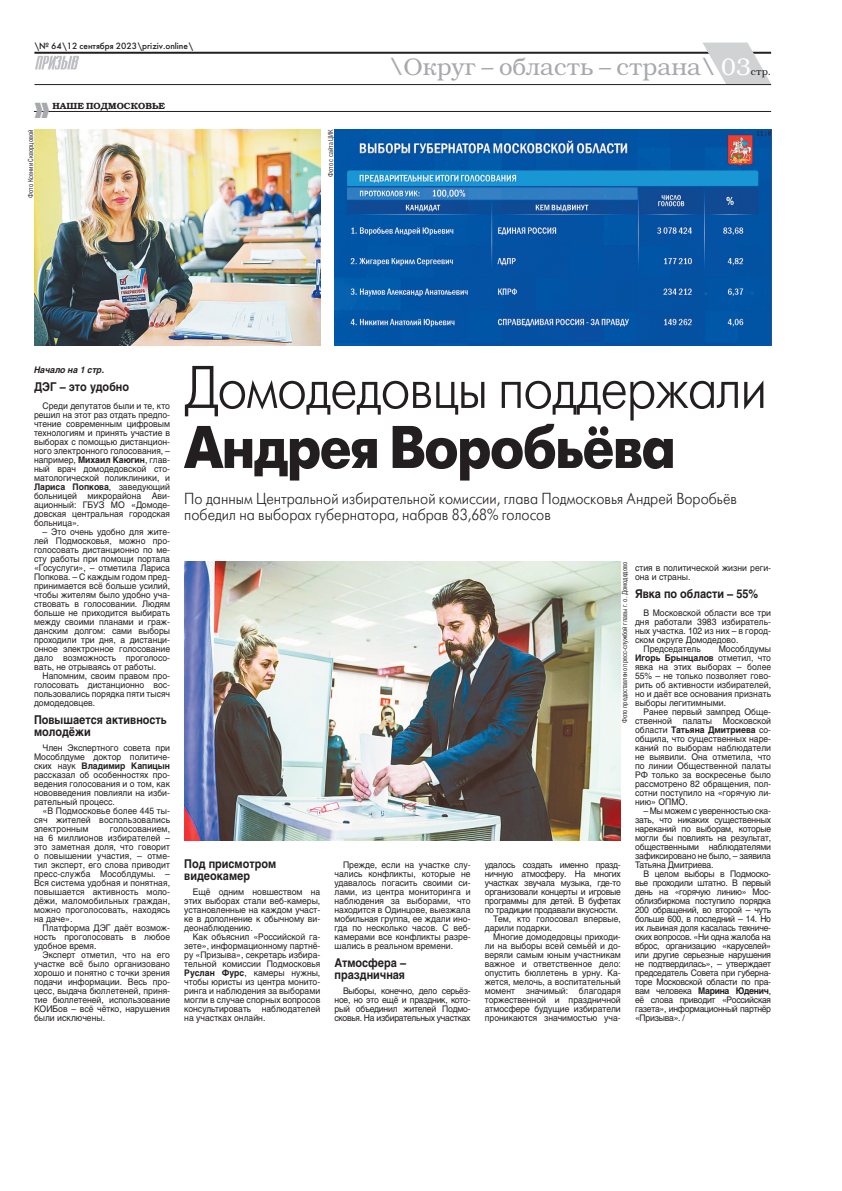
<style>
.page{position:relative;width:842px;height:1191px;background:#fff}
.page>*{position:absolute;margin:0;border:0;box-sizing:border-box;transform-origin:0 0}
.t1{font:300 60px "Futura Futuris";letter-spacing:-.03em;color:#231f20;scale:.9 1}
.t2{font:700 60px "Futura Futuris";letter-spacing:-.03em;color:#231f20;scale:.9 1}
.t3{font:24px "Bookman Light ITC";color:#a8a9ad}
.t4{font:300 16px/16px "Futura Futuris";color:#231f20;scale:.9 1}
.t5{font:700 12px/12px "Helios VM";color:#231f20;scale:.9 1}
.t6{font:10px "Bookman Light ITC";color:#231f20}
.t7{font:9px/9px "Helios VM";color:#231f20;text-align:justify;scale:.95 1}
.t8{font:9px "Helios VM";letter-spacing:-.03em;color:#231f20;scale:.95 1}
.t9{font:9px "Futura Futuris";color:#231f20}
.t10{font:9px "Bookman Demi ITC";letter-spacing:.01em;color:#231f20}
.t11{font:italic 700 9px "Helios VM";color:#231f20;scale:.95 1}
.t12{font:7px "Helios Cond VM";color:#231f20;scale:.95 1}
.s1{color:#fff}
.s2{font-weight:700}
</style>
<div class="page">
<hr style="left:34px;top:52px;width:737px;height:2px;background:#231f20">
<svg style="left:702px;top:43px;width:69px;height:41px"></svg>
<hr style="left:34px;top:84px;width:737px;height:1px;background:#231f20">
<img style="left:35px;top:56px;width:43px;height:13px">
<hr style="left:34px;top:111px;width:737px;height:1px;background:#231f20">
<img style="left:334px;top:130px;width:437px;height:216px">
<img style="left:35px;top:130px;width:285px;height:216px">
<img style="left:185px;top:562px;width:436px;height:279px">
<p class="t9" style="left:34px;top:43px;width:161px">\№ 64\12 сентября 2023\priziv.online\</p>
<p class="t10" style="left:52px;top:102px;width:114px">НАШЕ ПОДМОСКОВЬЕ</p>
<p class="t12" style="left:28px;top:198px;width:73px;rotate:-90deg">Фото Ксении Скворцовой</p>
<p class="t12" style="left:328px;top:177px;width:52px;rotate:-90deg">Фото с сайта ЦИК</p>
<h2 class="t3" style="left:389px;top:57px;width:363px">\Округ – область – страна\ <span class="s1">03</span></h2>
<p class="t6" style="left:751px;top:68px;width:22px">стр.</p>
<p class="t11" style="left:34px;top:366px;width:75px">Начало на 1 стр.</p>
<h3 class="t5" style="left:34px;top:381px;width:107px">ДЭГ – это удобно</h3>
<p class="t7" style="left:34px;top:402px;width:145px;text-indent:9px">Среди депутатов были и те, кто решил на этот раз отдать предпо&shy;чтение современным цифровым технологиям и принять участие в выборах с помощью дистанцион&shy;ного электронного голосования, – например, <span class="s2">Михаил Каюгин</span>, глав&shy;ный врач домодедовской сто&shy;матологической поликлиники, и <span class="s2">Лариса Попкова</span>, заведующий больницей микрорайона Ави&shy;ационный: ГБУЗ МО «Домоде&shy;довская центральная городская больница».</p>
<p class="t7" style="left:34px;top:528px;width:145px;text-indent:9px">– Это очень удобно для жите&shy;лей Подмосковья, можно про&shy;голосовать дистанционно по ме&shy;сту работы при помощи портала «Госуслуги», – отметила Лариса Попкова. – С каждым годом пред&shy;принимается всё больше усилий, чтобы жителям было удобно уча&shy;ствовать в голосовании. Людям больше не приходится выбирать между своими планами и граж&shy;данским долгом: сами выборы проходили три дня, а дистанци&shy;онное электронное голосование дало возможность проголосо&shy;вать, не отрываясь от работы.</p>
<p class="t7" style="left:34px;top:672px;width:145px;text-indent:9px">Напомним, своим правом про&shy;голосовать дистанционно вос&shy;пользовались порядка пяти тысяч домодедовцев.</p>
<h3 class="t5" style="left:34px;top:714px;width:149px">Повышается активность молодёжи</h3>
<p class="t7" style="left:34px;top:744px;width:145px;text-indent:9px">Член Экспертного совета при Мособлдуме доктор политиче&shy;ских наук <span class="s2">Владимир Капицын </span>рассказал об особенностях про&shy;ведения голосования и о том, как нововведения повлияли на изби&shy;рательный процесс.</p>
<p class="t7" style="left:34px;top:807px;width:145px;text-indent:9px">«В Подмосковье более 445 ты&shy;сяч жителей воспользовались электронным</p>
<p class="t7" style="left:34px;top:825px;width:145px;text-indent:76px">голосованием, на 6 миллионов избирателей – это заметная доля, что говорит о повышении участия, – отме&shy;тил эксперт, его слова приводит пресс-служба Мособлдумы. – Вся система удобная и понятная, повышается активность моло&shy;дёжи, маломобильных граждан, можно проголосовать, находясь на даче».</p>
<p class="t7" style="left:34px;top:924px;width:145px;text-indent:9px">Платформа ДЭГ даёт возмож&shy;ность проголосовать в любое удобное время.</p>
<p class="t7" style="left:34px;top:951px;width:145px;text-indent:9px">Эксперт отметил, что на его участке всё было организовано хорошо и понятно с точки зрения подачи информации. Весь про&shy;цесс, выдача бюллетеней, приня&shy;тие бюллетеней, использование КОИБов – всё чётко, нарушения были исключены.</p>
<h1 class="t1" style="left:184px;top:365px;width:649px">Домодедовцы поддержали</h1>
<h1 class="t2" style="left:184px;top:425px;width:548px">Андрея Воробьёва</h1>
<h3 class="t4" style="left:184px;top:491px;width:616px">По данным Центральной избирательной комиссии, глава Подмосковья Андрей Воробьёв победил на выборах губернатора, набрав 83,68% голосов</h3>
<h3 class="t5" style="left:184px;top:858px;width:104px">Под присмотром видеокамер</h3>
<p class="t7" style="left:184px;top:888px;width:145px;text-indent:9px">Ещё одним новшеством на этих выборах стали веб-камеры, установленные на каждом участ&shy;ке в дополнение к обычному ви&shy;деонаблюдению.</p>
<p class="t7" style="left:184px;top:933px;width:145px;text-indent:9px">Как объяснил «Российской га&shy;зете», информационному партнё&shy;ру «Призыва», секретарь избира&shy;тельной комиссии Подмосковья <span class="s2">Руслан Фурс</span>, камеры нужны, чтобы юристы из центра монито&shy;ринга и наблюдения за выборами могли в случае спорных вопросов консультировать наблюдателей на участках онлайн.</p>
<p class="t7" style="left:334px;top:861px;width:145px;text-indent:9px">Прежде, если на участке слу&shy;чались конфликты, которые не удавалось погасить своими си&shy;лами, из центра мониторинга и наблюдения за выборами, что находится в Одинцове, выезжала мобильная группа, ее ждали ино&shy;гда по несколько часов. С веб&shy;камерами все конфликты разре&shy;шались в реальном времени.</p>
<h3 class="t5" style="left:334px;top:957px;width:81px">Атмосфера – праздничная</h3>
<p class="t7" style="left:334px;top:987px;width:145px;text-indent:9px">Выборы, конечно, дело серьёз&shy;ное, но это ещё и праздник, кото&shy;рый объединил жителей Подмо&shy;сковья. На избирательных участках</p>
<p class="t12" style="left:622px;top:723px;width:171px;rotate:-90deg">Фото предоставлено пресс-службой главы г. о. Домодедово</p>
<p class="t7" style="left:635px;top:564px;width:145px">стия в политической жизни реги&shy;она и страны.</p>
<h3 class="t5" style="left:635px;top:588px;width:138px">Явка по области – 55%</h3>
<p class="t7" style="left:643px;top:609px;width:136px">В Московской области все три</p>
<p class="t7" style="left:635px;top:618px;width:145px">дня работали 3983 избиратель-</p>
<p class="t7" style="left:635px;top:627px;width:145px">ных участка. 102 из них – в город-</p>
<p class="t7" style="left:635px;top:636px;width:110px">ском округе Домодедово.</p>
<p class="t7" style="left:643px;top:645px;width:62px">Председатель</p>
<p class="t7" style="left:635px;top:645px;width:145px;text-indent:84px">Мособлдумы <span class="s2">Игорь Брынцалов</span> отметил, что явка на этих выборах – более 55% – не только позволяет гово&shy;рить об активности избирателей, но и даёт все основания признать выборы легитимными.</p>
<p class="t7" style="left:635px;top:708px;width:145px;text-indent:9px">Ранее первый зампред Обще&shy;ственной палаты Московской области <span class="s2">Татьяна Дмитриева</span> со&shy;общила, что существенных наре&shy;каний по выборам наблюдатели не выявили. Она отметила, что по линии Общественной палаты РФ только за воскресенье было рассмотрено 82 обращения, пол&shy;сотни поступило на «горячую ли&shy;нию» ОПМО.</p>
<p class="t7" style="left:635px;top:807px;width:145px;text-indent:9px">– Мы можем с уверенностью ска&shy;зать, что никаких существенных нареканий по выборам, которые могли бы повлиять на результат, общественными наблюдателями зафиксировано не было, – заявила Татьяна Дмитриева.</p>
<p class="t7" style="left:635px;top:870px;width:145px;text-indent:9px">В целом выборы в Подмоско&shy;вье проходили штатно. В первый день на «горячую линию» Мос&shy;облизбиркома поступило порядка 200 обращений, во второй – чуть больше 600, в последний – 14. Но их львиная доля касалась техниче&shy;ских вопросов. «Ни одна жалоба на вброс, организацию «каруселей» или другие серьезные нарушения не подтвердилась», – утверждает председатель Совета при губерна&shy;торе Московской области по пра&shy;вам человека <span class="s2">Марина Юденич</span>, её слова приводит «Российская газета», информационный партнёр «Призыва». /</p>
<p class="t8" style="left:485px;top:861px;width:145px">удалось создать именно празд-</p>
<p class="t8" style="left:485px;top:870px;width:145px">ничную атмосферу. На многих</p>
<p class="t8" style="left:485px;top:879px;width:145px">участках звучала музыка, где-то</p>
<p class="t8" style="left:485px;top:888px;width:145px">организовали концерты и игровые</p>
<p class="t8" style="left:485px;top:897px;width:145px">программы для детей. В буфетах</p>
<p class="t8" style="left:485px;top:906px;width:142px">по традиции продавали вкусности.</p>
<p class="t7" style="left:493px;top:915px;width:136px">Тем, кто голосовал впервые,</p>
<p class="t7" style="left:485px;top:924px;width:72px">дарили подарки.</p>
<p class="t7" style="left:493px;top:933px;width:136px">Многие домодедовцы приходи-</p>
<p class="t7" style="left:485px;top:942px;width:145px">ли на выборы всей семьёй и до-</p>
<p class="t7" style="left:485px;top:951px;width:145px">веряли самым юным участникам</p>
<p class="t7" style="left:485px;top:960px;width:145px">важное и ответственное дело:</p>
<p class="t7" style="left:485px;top:969px;width:145px">опустить бюллетень в урну. Ка-</p>
<p class="t7" style="left:485px;top:978px;width:145px">жется, мелочь, а воспитательный</p>
<p class="t7" style="left:485px;top:987px;width:145px">момент значимый: благодаря</p>
<p class="t7" style="left:485px;top:996px;width:145px">торжественной и праздничной</p>
<p class="t7" style="left:485px;top:1005px;width:145px">атмосфере будущие избиратели</p>
<p class="t7" style="left:485px;top:1014px;width:145px">проникаются значимостью уча-</p>
</div>
